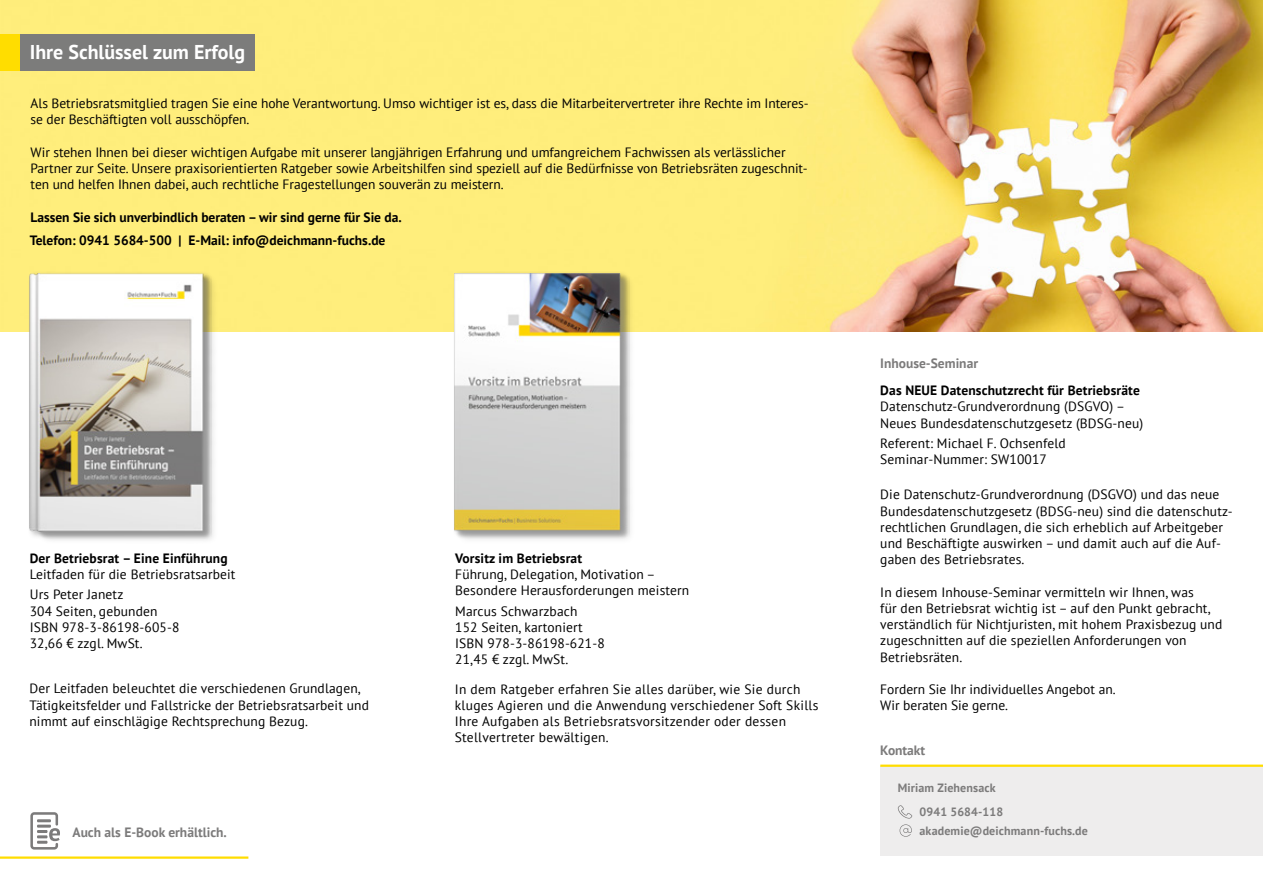
<style>
.page{position:relative;width:1263px;height:893px;background:#fff}
.page>*{position:absolute;margin:0;border:0;box-sizing:border-box;transform-origin:0 0}
.t1{font:700 19.95px "PT Sans";color:#fff}
.t2{font:13.5px/16.2px "PT Sans";letter-spacing:.01em;color:#000}
.t3{font:700 13.5px "PT Sans";color:#000}
.t4{font:700 13.5px "PT Sans";color:#7c7b7b}
.t5{font:700 12px/24px "PT Sans";letter-spacing:.01em;color:#7c7b7b}
</style>
<div class="page">
<img style="left:1px;top:0;width:1262px;height:332px">
<div style="left:453px;top:271px;width:183px;height:274px;background:#000;opacity:.3"></div>
<img style="left:455px;top:274px;width:175px;height:264px">
<div style="left:28px;top:271px;width:191px;height:274px;background:#000;opacity:.3"></div>
<img style="left:30px;top:274px;width:181px;height:265px">
<svg style="left:30px;top:812px;width:30px;height:38px"></svg>
<hr style="left:0;top:856px;width:248px;height:3px;background:#fd0">
<div style="left:880px;top:766px;width:383px;height:90px;background:#eeeded"></div>
<hr style="left:880px;top:765px;width:383px;height:2px;background:#fd0">
<svg style="left:898px;top:805px;width:14px;height:32px"></svg>
<div style="left:0;top:34px;width:255px;height:37px;background:#7c7c7b"></div>
<div style="left:0;top:34px;width:19px;height:37px;background:#fd0"></div>
<h1 class="t1" style="left:30px;top:39px;width:217px">Ihre Schlüssel zum Erfolg</h1>
<p class="t2" style="left:31px;top:95px;width:780px">Als Betriebsratsmitglied tragen Sie eine hohe Verantwortung. Umso wichtiger ist es, dass die Mitarbeitervertreter ihre Rechte im Interes&shy;se der Beschäftigten voll ausschöpfen.</p>
<p class="t2" style="left:31px;top:144px;width:778px">Wir stehen Ihnen bei dieser wichtigen Aufgabe mit unserer langjährigen Erfahrung und umfangreichem Fachwissen als verlässlicher<br>Partner zur Seite. Unsere praxisorientierten Ratgeber sowie Arbeitshilfen sind speziell auf die Bedürfnisse von Betriebsräten zugeschnit&shy;ten und helfen Ihnen dabei, auch rechtliche Fragestellungen souverän zu meistern.</p>
<p class="t3" style="left:31px;top:208px;width:373px">Lassen Sie sich unverbindlich beraten – wir sind gerne für Sie da.</p>
<p class="t3" style="left:30px;top:231px;width:357px">Telefon: 0941 5684-500 | E-Mail: info@deichmann-fuchs.de</p>
<p class="t3" style="left:30px;top:549px;width:199px">Der Betriebsrat – Eine Einführung</p>
<p class="t2" style="left:30px;top:564px;width:207px;line-height:20.4px">Leitfaden für die Betriebsratsarbeit<br>Urs Peter Janetz</p>
<p class="t2" style="left:30px;top:602px;width:151px">304 Seiten, gebunden<br>ISBN 978-3-86198-605-8<br>32,66 € zzgl. MwSt.</p>
<p class="t2" style="left:29px;top:680px;width:341px">Der Leitfaden beleuchtet die verschiedenen Grundlagen,<br>Tätigkeitsfelder und Fallstricke der Betriebsratsarbeit und nimmt auf einschlägige Rechtsprechung Bezug.</p>
<p class="t4" style="left:73px;top:824px;width:156px">Auch als E-Book erhältlich.</p>
<p class="t3" style="left:455px;top:549px;width:128px">Vorsitz im Betriebsrat</p>
<p class="t2" style="left:455px;top:566px;width:235px">Führung, Delegation, Motivation –<br>Besondere Herausforderungen meistern</p>
<p class="t2" style="left:455px;top:602px;width:151px">Marcus Schwarzbach<br>152 Seiten, kartoniert<br>ISBN 978-3-86198-621-8<br>21,45 € zzgl. MwSt.</p>
<p class="t2" style="left:455px;top:681px;width:365px">In dem Ratgeber erfahren Sie alles darüber, wie Sie durch kluges Agieren und die Anwendung verschiedener Soft Skills Ihre Aufgaben als Betriebsratsvorsitzender oder dessen Stellvertreter bewältigen.</p>
<p class="t4" style="left:880px;top:354px;width:99px">Inhouse-Seminar</p>
<p class="t3" style="left:880px;top:382px;width:261px">Das NEUE Datenschutzrecht für Betriebsräte</p>
<p class="t2" style="left:880px;top:398px;width:264px">Datenschutz-Grundverordnung (DSGVO) –<br>Neues Bundesdatenschutzgesetz (BDSG-neu)</p>
<p class="t2" style="left:880px;top:435px;width:187px">Referent: Michael F. Ochsenfeld<br>Seminar-Nummer: SW10017</p>
<p class="t2" style="left:880px;top:486px;width:354px">Die Datenschutz-Grundverordnung (DSGVO) und das neue Bundesdatenschutzgesetz (BDSG-neu) sind die datenschutz&shy;rechtlichen Grundlagen, die sich erheblich auf Arbeitgeber und Beschäftigte auswirken – und damit auch auf die Auf&shy;gaben des Betriebsrates.</p>
<p class="t2" style="left:880px;top:583px;width:344px">In diesem Inhouse-Seminar vermitteln wir Ihnen, was<br>für den Betriebsrat wichtig ist – auf den Punkt gebracht, verständlich für Nichtjuristen, mit hohem Praxisbezug und zugeschnitten auf die speziellen Anforderungen von Betriebsräten.</p>
<p class="t2" style="left:880px;top:681px;width:237px">Fordern Sie Ihr individuelles Angebot an.<br>Wir beraten Sie gerne.</p>
<p class="t4" style="left:880px;top:741px;width:46px">Kontakt</p>
<p class="t5" style="left:919px;top:775px;width:85px;text-indent:-22px">Miriam Ziehensack<br>0941 5684-118</p>
<p class="t5" style="left:919px;top:818px;width:170px">akademie@deichmann-fuchs.de</p>
</div>
